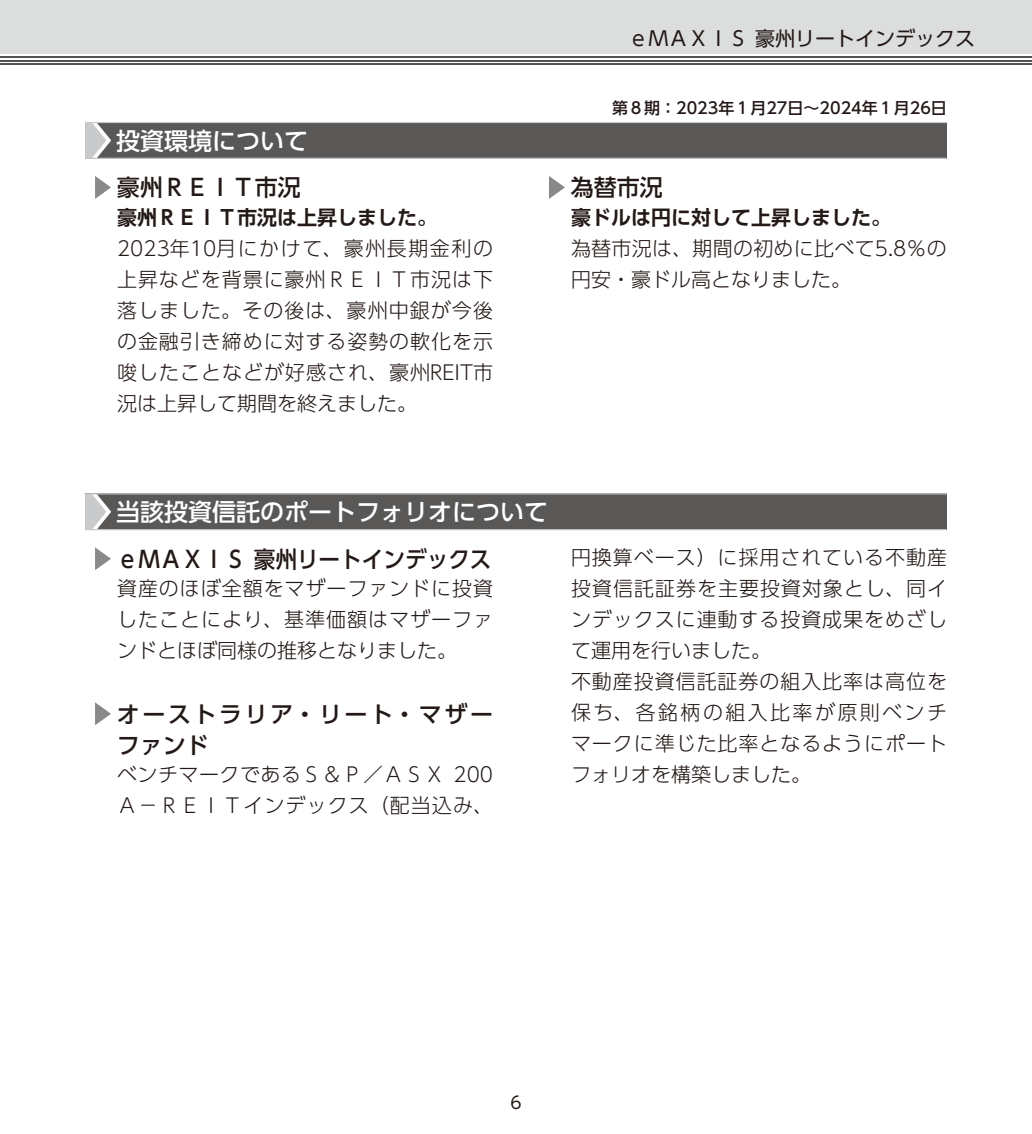
<style>
.page{position:relative;width:1032px;height:1134px;background:#fff}
.page>*{position:absolute;margin:0;border:0;box-sizing:border-box;transform-origin:0 0}
.t1{font:500 24px "UD Shin Go Pro";color:#fff}
.t2{font:500 23px/31px "UD Shin Go Pro";letter-spacing:.115em;color:#231916}
.t3{font:500 23px "UD Shin Go Pro";color:#231916;scale:.94 1}
.t4{font:500 23px "UD Shin Go Pro";color:#231916}
.t5{font:300 20px/31px "UD Shin Go Pro";letter-spacing:.045em;color:#231916;text-align:justify}
.t6{font:300 20px/31px "UD Shin Go Pro";letter-spacing:.025em;color:#231916}
.t7{font:300 20px/31px "UD Shin Go Pro";letter-spacing:.015em;color:#231916}
.t8{font:700 20px "UD Shin Go Pro De";color:#231916}
.t9{font:20px "UD Shin Go Pro";color:#231916}
.t10{font:17px "UD Shin Go Pro";color:#231916}
.t11{font:500 16px "UD Shin Go Pro";color:#231916}
</style>
<div class="page">
<div style="left:0;top:0;width:1032px;height:54px;background:#dcdddd"></div>
<hr style="left:0;top:63px;width:1032px;height:2px;background:#545252">
<hr style="left:0;top:60px;width:1032px;height:1px;background:#545252">
<hr style="left:0;top:56px;width:1032px;height:2px;background:#545252">
<div style="left:85px;top:122px;width:862px;height:36px;background:#595857"></div>
<hr style="left:85px;top:158px;width:861px;height:1px;background:#c9cacb">
<hr style="left:85px;top:122px;width:862px;height:1px;background:#c9cacb">
<svg style="left:85px;top:123px;width:26px;height:35px"></svg>
<svg style="left:95px;top:176px;width:16px;height:23px"></svg>
<svg style="left:549px;top:176px;width:16px;height:23px"></svg>
<div style="left:85px;top:494px;width:862px;height:36px;background:#595857"></div>
<hr style="left:85px;top:529px;width:861px;height:1px;background:#c9cacb">
<hr style="left:85px;top:493px;width:862px;height:1px;background:#c9cacb">
<svg style="left:85px;top:494px;width:26px;height:35px"></svg>
<svg style="left:95px;top:547px;width:16px;height:23px"></svg>
<svg style="left:95px;top:702px;width:16px;height:23px"></svg>
<p class="t1" style="left:116px;top:121px;width:194px">投資環境について</p>
<p class="t4" style="left:117px;top:169px;width:186px">豪州ＲＥＩＴ市況</p>
<p class="t8" style="left:117px;top:201px;width:321px">豪州ＲＥＩＴ市況は上昇しました。</p>
<p class="t5" style="left:117px;top:232px;width:377px">2023年10月にかけて、豪州長期金利の上昇などを背景に豪州ＲＥＩＴ市況は下落しました。その後は、豪州中銀が今後の金融引き締めに対する姿勢の軟化を示唆したことなどが好感され、豪州REIT市況は上昇して期間を終えました。</p>
<p class="t9" style="left:628px;top:22px;width:348px">ｅＭＡＸＩＳ 豪州リートインデックス</p>
<p class="t11" style="left:612px;top:95px;width:336px">第８期：2023年１月27日～2024年１月26日</p>
<p class="t4" style="left:571px;top:169px;width:93px">為替市況</p>
<p class="t8" style="left:571px;top:201px;width:321px">豪ドルは円に対して上昇しました。</p>
<p class="t7" style="left:571px;top:232px;width:377px">為替市況は、期間の初めに比べて5.8％の円安・豪ドル高となりました。</p>
<p class="t1" style="left:116px;top:492px;width:433px">当該投資信託のポートフォリオについて</p>
<p class="t3" style="left:117px;top:540px;width:400px">ｅＭＡＸＩＳ豪州リートインデックス</p>
<p class="t5" style="left:117px;top:572px;width:377px">資産のほぼ全額をマザーファンドに投資したことにより、基準価額はマザーファンドとほぼ同様の推移となりました。</p>
<p class="t2" style="left:117px;top:698px;width:378px">オーストラリア・リート・マザーファンド</p>
<p class="t6" style="left:117px;top:758px;width:377px">ベンチマークであるＳ＆Ｐ／ＡＳＸ 200<br>Ａ－ＲＥＩＴインデックス（配当込み、</p>
<p class="t5" style="left:571px;top:541px;width:377px;text-align:left">円換算ベース）に採用されている不動産投資信託証券を主要投資対象とし、同インデックスに連動する投資成果をめざして運用を行いました。<br>不動産投資信託証券の組入比率は高位を保ち、各銘柄の組入比率が原則ベンチマークに準じた比率となるようにポートフォリオを構築しました。</p>
<p class="t10" style="left:510px;top:1089px;width:13px">6</p>
</div>
